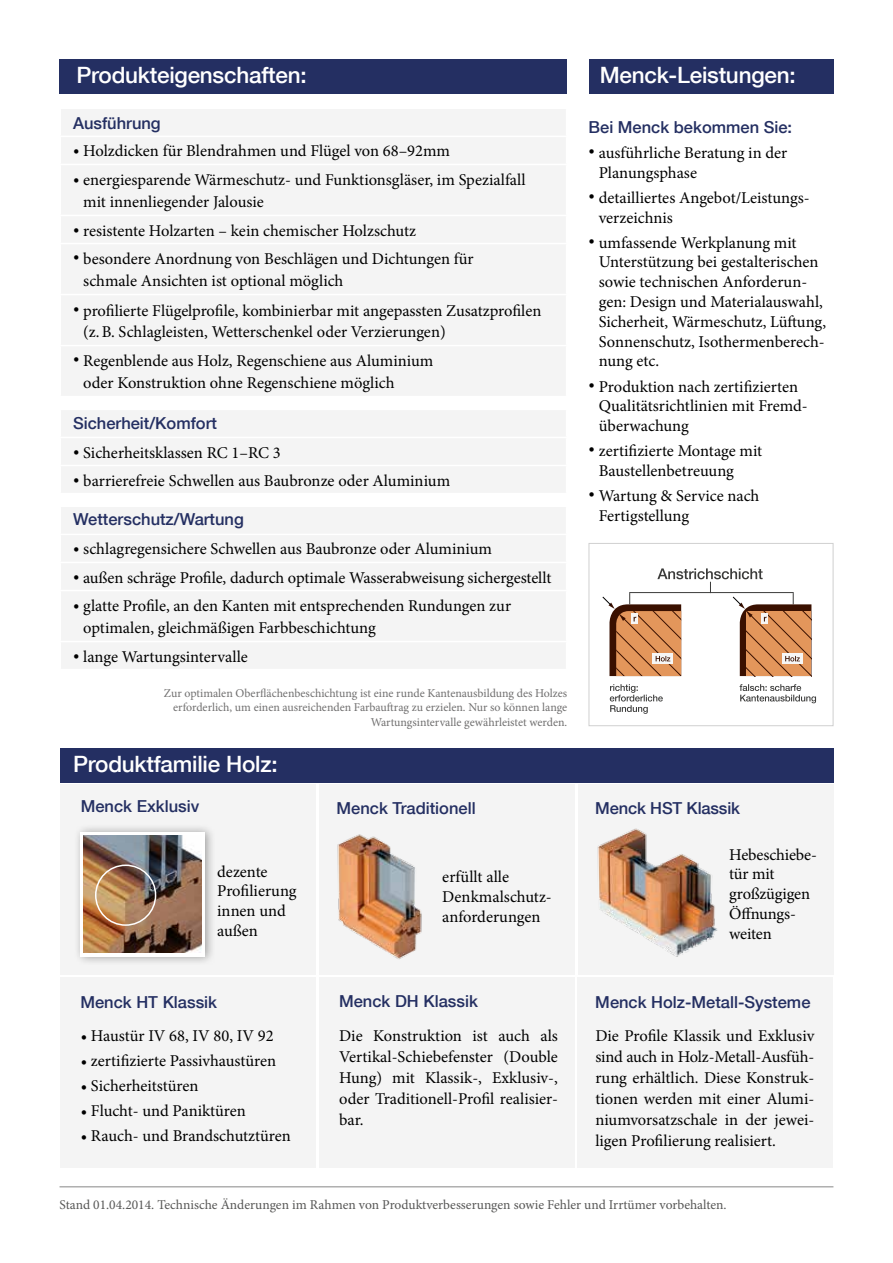
<style>
.page{position:relative;width:893px;height:1263px;background:#fff}
.page>*{position:absolute;margin:0;border:0;box-sizing:border-box;transform-origin:0 0}
.t1{font:500 22.5px "Helvetica Neue";letter-spacing:-.01em;color:#fff}
.t2{font:16.5px/19.8px "Minion Pro";color:#000}
.t3{font:500 16.5px "Helvetica Neue";color:#242f62}
.t4{font:13.5px "Minion Pro";color:#575756}
.t5{font:12px/14.4px "Minion Pro";color:#706f6f;text-align:right}
</style>
<div class="page">
<hr style="left:60px;top:1186px;width:773px;height:1px;background:#878787">
<div style="left:589px;top:543px;width:244px;height:183px;border:1px solid #d0d0d0"></div>
<div style="left:589px;top:60px;width:244px;height:34px;background:#242f62"></div>
<div style="left:60px;top:784px;width:256px;height:191px;background:#f4f4f4"></div>
<div style="left:319px;top:784px;width:256px;height:191px;background:#f4f4f4"></div>
<div style="left:60px;top:748px;width:773px;height:34px;background:#242f62"></div>
<div style="left:319px;top:977px;width:256px;height:190px;background:#f4f4f4"></div>
<div style="left:577px;top:977px;width:256px;height:190px;background:#f4f4f4"></div>
<div style="left:578px;top:784px;width:255px;height:191px;background:#f4f4f4"></div>
<div style="left:60px;top:977px;width:256px;height:190px;background:#f4f4f4"></div>
<div style="left:74px;top:823px;width:142px;height:143px;background:#000;opacity:.35"></div>
<svg style="left:81px;top:832px;width:124px;height:124px;fill:#fff"></svg>
<div style="left:60px;top:60px;width:507px;height:34px;background:#242f62"></div>
<img style="left:84px;top:836px;width:118px;height:116px">
<div style="left:95px;top:864px;width:61px;height:62px;border:2px solid #fff;border-radius:50%"></div>
<div style="left:61px;top:109px;width:504px;height:559px;background:#f4f4f4"></div>
<hr style="left:60px;top:136px;width:507px;height:1px;background:#fff">
<hr style="left:60px;top:164px;width:507px;height:1px;background:#fff">
<hr style="left:60px;top:215px;width:507px;height:1px;background:#fff">
<hr style="left:60px;top:243px;width:507px;height:1px;background:#fff">
<hr style="left:60px;top:294px;width:507px;height:1px;background:#fff">
<hr style="left:60px;top:345px;width:507px;height:1px;background:#fff">
<hr style="left:60px;top:396px;width:507px;height:1px;background:#fff">
<hr style="left:60px;top:409px;width:507px;height:1px;background:#fff">
<hr style="left:60px;top:437px;width:507px;height:1px;background:#fff">
<hr style="left:60px;top:465px;width:507px;height:1px;background:#fff">
<hr style="left:60px;top:493px;width:507px;height:1px;background:#fff">
<hr style="left:60px;top:506px;width:507px;height:1px;background:#fff">
<hr style="left:60px;top:534px;width:507px;height:1px;background:#fff">
<hr style="left:60px;top:562px;width:507px;height:1px;background:#fff">
<hr style="left:60px;top:590px;width:507px;height:1px;background:#fff">
<hr style="left:60px;top:641px;width:507px;height:1px;background:#fff">
<img style="left:337px;top:834px;width:85px;height:125px">
<img style="left:597px;top:828px;width:121px;height:129px">
<svg style="left:602px;top:568px;width:209px;height:108px"></svg>
<svg style="left:610px;top:684px;width:53px;height:30px"></svg>
<svg style="left:740px;top:684px;width:76px;height:19px"></svg>
<h1 class="t1" style="left:77px;top:57px;width:232px">Produkteigenschaften:</h1>
<p class="t3" style="left:73px;top:110px;width:89px">Ausführung</p>
<p class="t2" style="left:73px;top:141px;width:379px">• Holzdicken für Blendrahmen und Flügel von 68–92mm</p>
<p class="t2" style="left:83px;top:169px;width:444px;line-height:21.8px;text-indent:-10px">• energiesparende Wärmeschutz- und Funktionsgläser, im Spezialfall mit innenliegender Jalousie</p>
<p class="t2" style="left:73px;top:220px;width:345px">• resistente Holzarten – kein chemischer Holzschutz</p>
<p class="t2" style="left:83px;top:248px;width:392px;line-height:21.8px;text-indent:-10px">• besondere Anordnung von Beschlägen und Dichtungen für schmale Ansichten ist optional möglich</p>
<p class="t2" style="left:83px;top:300px;width:460px;line-height:21px;text-indent:-10px">• profilierte Flügelprofile, kombinierbar mit angepassten Zusatzprofilen (z.B. Schlagleisten, Wetterschenkel oder Verzierungen)</p>
<p class="t2" style="left:83px;top:350px;width:352px;line-height:21.8px;text-indent:-10px">• Regenblende aus Holz, Regenschiene aus Aluminium oder Konstruktion ohne Regenschiene möglich</p>
<p class="t3" style="left:73px;top:410px;width:145px">Sicherheit/Komfort</p>
<p class="t2" style="left:73px;top:442px;width:209px">• Sicherheitsklassen RC 1–RC 3</p>
<p class="t2" style="left:73px;top:470px;width:379px">• barrierefreie Schwellen aus Baubronze oder Aluminium</p>
<p class="t3" style="left:73px;top:506px;width:172px">Wetterschutz/Wartung</p>
<p class="t2" style="left:73px;top:539px;width:420px">• schlagregensichere Schwellen aus Baubronze oder Aluminium</p>
<p class="t2" style="left:73px;top:567px;width:480px">• außen schräge Profile, dadurch optimale Wasserabweisung sichergestellt</p>
<p class="t2" style="left:83px;top:595px;width:429px;line-height:21.8px;text-indent:-10px">• glatte Profile, an den Kanten mit entsprechenden Rundungen zur optimalen, gleichmäßigen Farbbeschichtung</p>
<p class="t2" style="left:73px;top:646px;width:176px">• lange Wartungsintervalle</p>
<p class="t5" style="left:164px;top:686px;width:405px">Zur optimalen Oberflächenbeschichtung ist eine runde Kantenausbildung des Holzes erforderlich, um einen ausreichenden Farbauftrag zu erzielen. Nur so können lange<br>Wartungsintervalle gewährleistet werden.</p>
<h1 class="t1" style="left:73px;top:746px;width:206px">Produktfamilie Holz:</h1>
<p class="t3" style="left:81px;top:793px;width:120px">Menck Exklusiv</p>
<p class="t2" style="left:217px;top:861px;width:81px">dezente<br>Profilierung innen und außen</p>
<p class="t3" style="left:80px;top:989px;width:138px">Menck HT Klassik</p>
<p class="t2" style="left:81px;top:1026px;width:194px">• Haustür IV 68, IV 80, IV 92</p>
<p class="t2" style="left:81px;top:1051px;width:197px">• zertifizierte Passivhaustüren</p>
<p class="t2" style="left:81px;top:1076px;width:119px">• Sicherheitstüren</p>
<p class="t2" style="left:81px;top:1101px;width:166px">• Flucht- und Paniktüren</p>
<p class="t2" style="left:81px;top:1126px;width:211px">• Rauch- und Brandschutztüren</p>
<p class="t3" style="left:337px;top:794px;width:141px">Menck Traditionell</p>
<p class="t2" style="left:442px;top:867px;width:111px">erfüllt alle<br>Denkmalschutz&shy;anforderungen</p>
<p class="t3" style="left:339px;top:987px;width:140px">Menck DH Klassik</p>
<p class="t2" style="left:339px;top:1025px;width:220px;line-height:21px;text-align:justify">Die Konstruktion ist auch als Vertikal-Schiebefenster (Double Hung) mit Klassik-, Exklusiv-, oder Traditionell-Profil realisier&shy;bar.</p>
<h1 class="t1" style="left:600px;top:57px;width:198px">Menck-Leistungen:</h1>
<p class="t3" style="left:589px;top:114px;width:205px">Bei Menck bekommen Sie:</p>
<p class="t2" style="left:599px;top:143px;width:190px;text-indent:-10px">• ausführliche Beratung in der<br>Planungsphase</p>
<p class="t2" style="left:599px;top:188px;width:212px;text-indent:-10px">• detailliertes Angebot/Leistungs&shy;verzeichnis</p>
<p class="t2" style="left:599px;top:233px;width:229px;text-indent:-10px">• umfassende Werkplanung mit<br>Unterstützung bei gestalterischen sowie technischen Anforderun&shy;gen: Design und Materialauswahl,<br>Sicherheit, Wärmeschutz, Lüftung,<br>Sonnenschutz, Isothermenberech&shy;nung etc.</p>
<p class="t2" style="left:599px;top:376px;width:210px;text-indent:-10px">• Produktion nach zertifizierten<br>Qualitätsrichtlinien mit Fremd&shy;überwachung</p>
<p class="t2" style="left:599px;top:441px;width:165px;text-indent:-10px">• zertifizierte Montage mit<br>Baustellenbetreuung</p>
<p class="t2" style="left:599px;top:486px;width:162px;text-indent:-10px">• Wartung &amp; Service nach<br>Fertigstellung</p>
<p class="t3" style="left:595px;top:794px;width:146px">Menck HST Klassik</p>
<p class="t2" style="left:729px;top:844px;width:89px">Hebeschiebe&shy;tür mit großzügigen<br>Öffnungs&shy;weiten</p>
<p class="t3" style="left:595px;top:989px;width:217px">Menck Holz-Metall-Systeme</p>
<p class="t2" style="left:595px;top:1025px;width:220px;line-height:21px;text-align:justify">Die Profile Klassik und Exklusiv sind auch in Holz-Metall-Ausfüh&shy;rung erhältlich. Diese Konstruk&shy;tionen werden mit einer Alumi&shy;niumvorsatzschale in der jewei&shy;ligen Profilierung realisiert.</p>
<p class="t4" style="left:60px;top:1196px;width:669px">Stand 01.04.2014. Technische Änderungen im Rahmen von Produktverbesserungen sowie Fehler und Irrtümer vorbehalten.</p>
</div>
